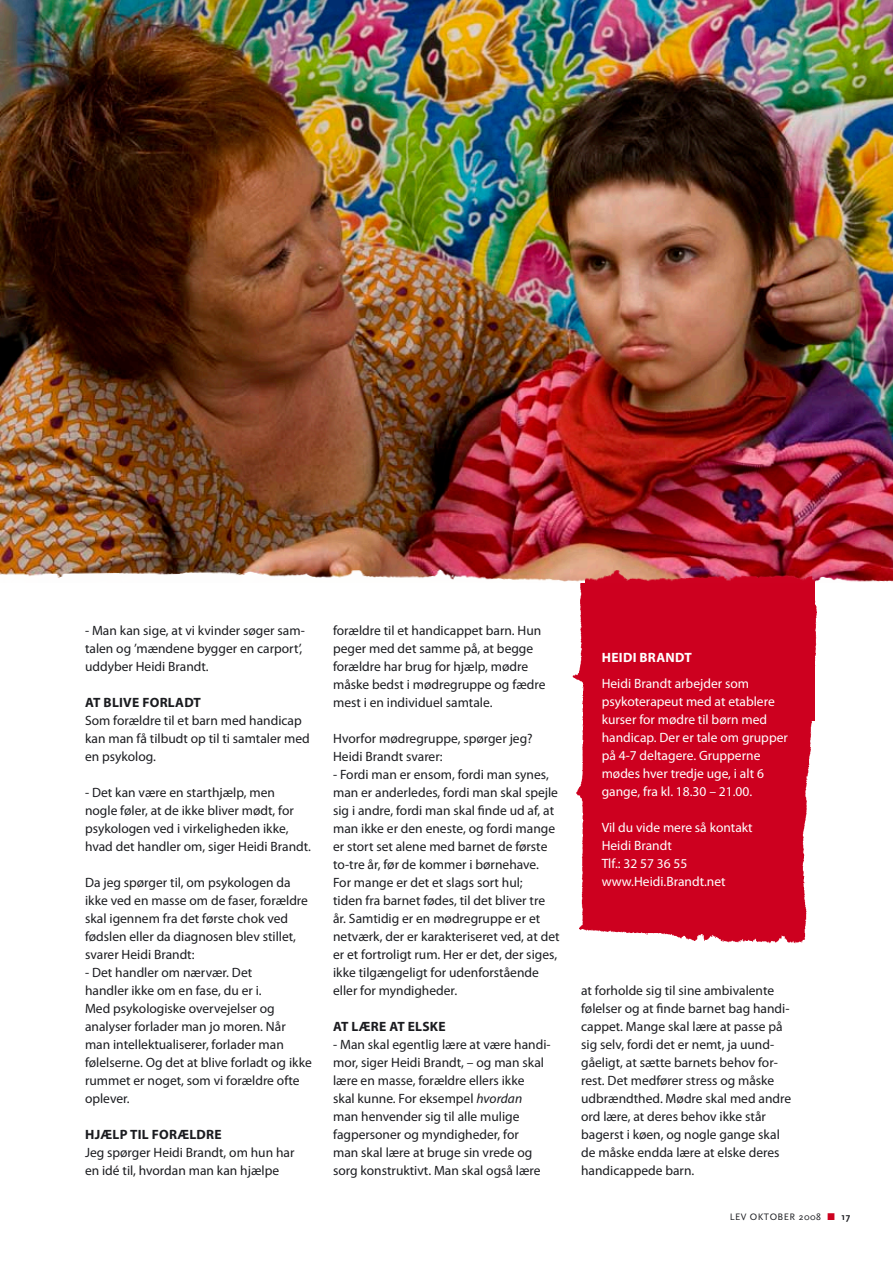
<style>
.page{position:relative;width:893px;height:1263px;background:#fff}
.page>*{position:absolute;margin:0;border:0;box-sizing:border-box;transform-origin:0 0}
.t1{font:13.5px/18px "Myriad Pro";color:#1b1c20}
.t2{font:13.5px/18px "Myriad Pro";color:#fff}
.t3{font:700 13.5px "Myriad Pro";letter-spacing:.02em;color:#1b1c20}
.t4{font:700 13.5px "Myriad Pro";letter-spacing:.02em;color:#fff}
.t5{font:9.75px "Scala Sans";letter-spacing:.05em;color:#1b1c20}
.s1{font-style:italic}
.s2{color:#cd001f}
.s3{font-weight:700}
</style>
<div class="page">
<img style="left:0;top:0;width:893px;height:560px">
<img style="left:0;top:560px;width:893px;height:22px">
<img style="left:572px;top:583px;width:245px;height:361px">
<img style="left:585px;top:560px;width:230px;height:161px">
<p class="t1" style="left:85px;top:621px;width:220px">- Man kan sige, at vi kvinder søger sam&shy;talen og ’mændene bygger en carport’, uddyber Heidi Brandt.</p>
<p class="t3" style="left:85px;top:694px;width:117px">AT BLIVE FORLADT</p>
<p class="t1" style="left:85px;top:711px;width:226px">Som forældre til et barn med handicap kan man få tilbudt op til ti samtaler med en psykolog.</p>
<p class="t1" style="left:85px;top:783px;width:228px">- Det kan være en starthjælp, men<br>nogle føler, at de ikke bliver mødt, for psykologen ved i virkeligheden ikke, hvad det handler om, siger Heidi Brandt.</p>
<p class="t1" style="left:85px;top:873px;width:224px">Da jeg spørger til, om psykologen da ikke ved en masse om de faser, forældre skal igennem fra det første chok ved fødslen eller da diagnosen blev stillet, svarer Heidi Brandt:</p>
<p class="t1" style="left:85px;top:963px;width:228px">- Det handler om nærvær. Det<br>handler ikke om en fase, du er i.<br>Med psykologiske overvejelser og analyser forlader man jo moren. Når man intellektualiserer, forlader man følelserne. Og det at blive forladt og ikke rummet er noget, som vi forældre ofte oplever.</p>
<p class="t3" style="left:85px;top:1126px;width:138px">HJÆLP TIL FORÆLDRE</p>
<p class="t1" style="left:85px;top:1143px;width:211px">Jeg spørger Heidi Brandt, om hun har en idé til, hvordan man kan hjælpe</p>
<p class="t1" style="left:333px;top:621px;width:214px">forældre til et handicappet barn. Hun peger med det samme på, at begge forældre har brug for hjælp, mødre måske bedst i mødregruppe og fædre mest i en individuel samtale.</p>
<p class="t1" style="left:333px;top:729px;width:201px">Hvorfor mødregruppe, spørger jeg?<br>Heidi Brandt svarer:</p>
<p class="t1" style="left:333px;top:765px;width:228px">- Fordi man er ensom, fordi man synes, man er anderledes, fordi man skal spejle sig i andre, fordi man skal finde ud af, at man ikke er den eneste, og fordi mange er stort set alene med barnet de første to-tre år, før de kommer i børnehave.<br>For mange er det et slags sort hul;<br>tiden fra barnet fødes, til det bliver tre år. Samtidig er en mødregruppe er et netværk, der er karakteriseret ved, at det er et fortroligt rum. Her er det, der siges, ikke tilgængeligt for udenforstående eller for myndigheder.</p>
<p class="t3" style="left:333px;top:1018px;width:114px">AT LÆRE AT ELSKE</p>
<p class="t1" style="left:333px;top:1035px;width:218px">- Man skal egentlig lære at være handi&shy;mor, siger Heidi Brandt, – og man skal lære en masse, forældre ellers ikke<br>skal kunne. For eksempel <span class="s1">hvordan </span>man henvender sig til alle mulige fagpersoner og myndigheder, for<br>man skal lære at bruge sin vrede og sorg konstruktivt. Man skal også lære</p>
<p class="t4" style="left:602px;top:648px;width:91px">HEIDI BRANDT</p>
<p class="t2" style="left:602px;top:674px;width:188px">Heidi Brandt arbejder som psykoterapeut med at etablere kurser for mødre til børn med handicap. Der er tale om grupper på 4-7 deltagere. Grupperne mødes hver tredje uge, i alt 6 gange, fra kl. 18.30 – 21.00.</p>
<p class="t2" style="left:602px;top:818px;width:152px">Vil du vide mere så kontakt<br>Heidi Brandt<br>Tlf.: 32 57 36 55 www.Heidi.Brandt.net</p>
<p class="t1" style="left:581px;top:981px;width:211px">at forholde sig til sine ambivalente følelser og at finde barnet bag handi&shy;cappet. Mange skal lære at passe på sig selv, fordi det er nemt, ja uund&shy;gåeligt, at sætte barnets behov for&shy;rest. Det medfører stress og måske udbrændthed. Mødre skal med andre ord lære, at deres behov ikke står bagerst i køen, og nogle gange skal de måske endda lære at elske deres handicappede barn.</p>
<p class="t5" style="left:730px;top:1211px;width:7px">LEV</p>
<p class="t5" style="left:750px;top:1211px;width:102px">OKTOBER 2008 <span class="s2">■</span> <span class="s3">17</span></p>
</div>
